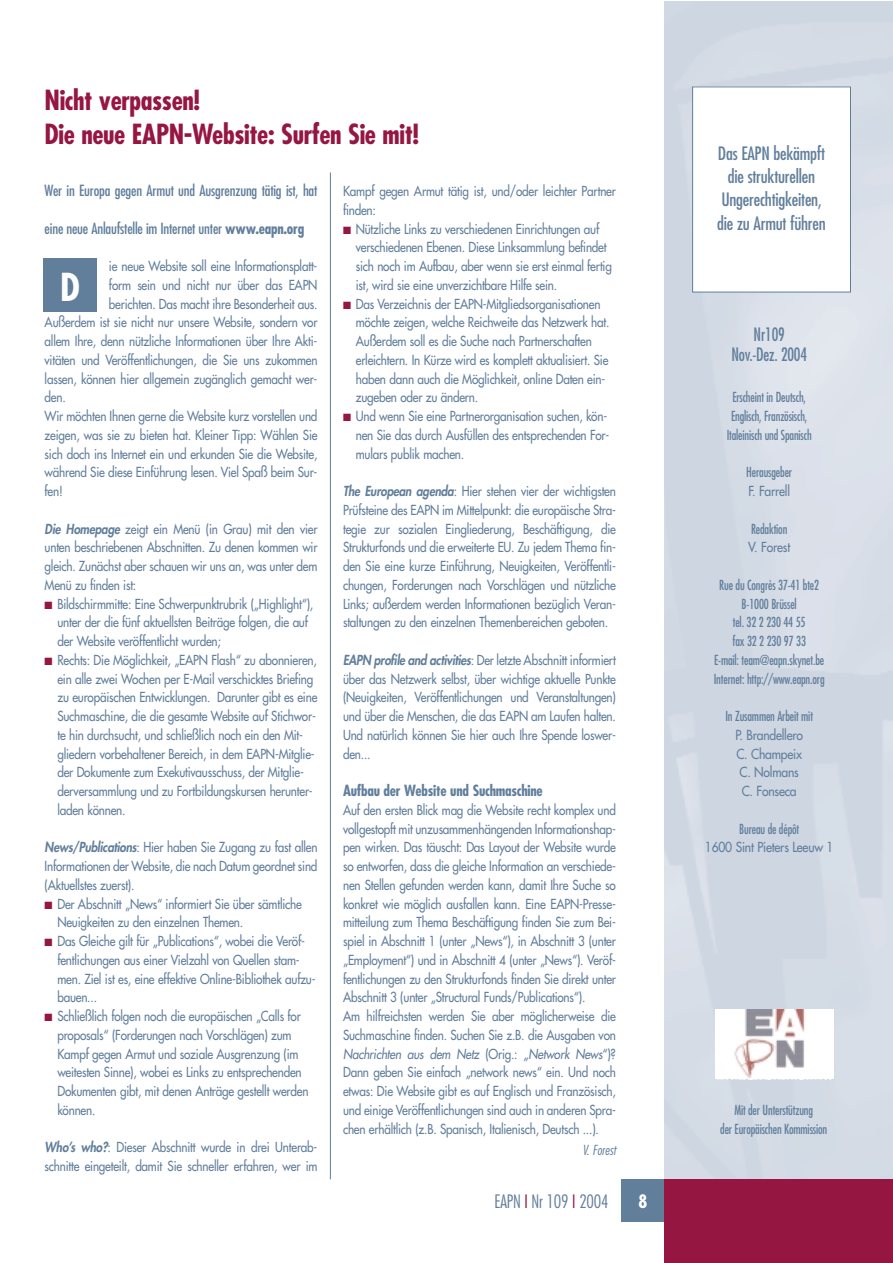
<style>
.page{position:relative;width:893px;height:1263px;background:#fff}
.page>*{position:absolute;margin:0;border:0;box-sizing:border-box;transform-origin:0 0}
.t1{font:700 condensed 37.5px "Futura";color:#fff}
.t2{font:700 condensed 27px/34.2px "Futura";letter-spacing:-.015em;color:#961642}
.t3{font:condensed 18px/23.2px "Futura";letter-spacing:-.01em;color:#617e9b;text-align:center}
.t4{font:condensed 18px/19.5px "Futura";letter-spacing:-.01em;color:#617e9b;text-align:center;scale:.9 1}
.t5{font:300 condensed 18px "Futura";letter-spacing:-.015em;color:#617e9b}
.t6{font:700 condensed 18px "Futura";color:#fff}
.t7{font:condensed 15px "Futura";letter-spacing:-.01em;color:#617e9b}
.t8{font:700 condensed 15px "Futura";letter-spacing:-.015em;color:#617e9b}
.t9{font:13.5px/18.8px "Futura";letter-spacing:-.015em;color:#617e9b;scale:.87 1}
.t10{font:condensed 13.5px/18.8px "Futura";letter-spacing:-.01em;color:#617e9b;text-align:center;scale:.9 1}
.t11{font:13.5px/18.8px "Futura";letter-spacing:-.015em;color:#617e9b;text-align:center;scale:.9 1}
.t12{font:italic 300 condensed 13.5px "Futura";color:#617e9b}
.s1{font-weight:700}
.s2{font-weight:800;font-style:italic}
.s3{color:#961642}
.s4{font-style:italic}
</style>
<div class="page">
<img style="left:892px;top:342px;width:1px;height:921px">
<div style="left:621px;top:1179px;width:43px;height:43px;background:#617e9b"></div>
<img style="left:664px;top:2px;width:228px;height:1177px">
<div style="left:664px;top:1179px;width:228px;height:84px;background:#961642"></div>
<div style="left:692px;top:87px;width:158px;height:205px;background:#fff"></div>
<hr style="left:330px;top:173px;width:1px;height:1006px;background:#617e9b">
<img style="left:715px;top:1010px;width:118px;height:70px">
<div style="left:43px;top:258px;width:54px;height:54px;background:#617e9b"></div>
<h2 class="t2" style="left:45px;top:85px;width:376px">Nicht verpassen!<br>Die neue EAPN-Website: Surfen Sie mit!</h2>
<p class="t7" style="left:45px;top:184px;width:274px">Wer in Europa gegen Armut und Ausgrenzung tätig ist, hat</p>
<p class="t7" style="left:45px;top:221px;width:261px">eine neue Anlaufstelle im Internet unter <span class="s1">www.eapn.org</span></p>
<p class="t9" style="left:109px;top:258px;width:241px">ie neue Website soll eine Informationsplatt-</p>
<p class="t9" style="left:109px;top:276px;width:241px">form sein und nicht nur über das EAPN</p>
<p class="t9" style="left:109px;top:295px;width:241px">berichten. Das macht ihre Besonderheit aus.</p>
<p class="t9" style="left:45px;top:314px;width:315px">Außerdem ist sie nicht nur unsere Website, sondern vor</p>
<p class="t9" style="left:45px;top:333px;width:315px">allem Ihre, denn nützliche Informationen über Ihre Akti-</p>
<p class="t9" style="left:45px;top:351px;width:315px">vitäten und Veröffentlichungen, die Sie uns zukommen</p>
<p class="t9" style="left:45px;top:370px;width:315px">lassen, können hier allgemein zugänglich gemacht wer-</p>
<p class="t9" style="left:45px;top:389px;width:26px">den.</p>
<p class="t9" style="left:45px;top:408px;width:315px">Wir möchten Ihnen gerne die Website kurz vorstellen und</p>
<p class="t9" style="left:45px;top:426px;width:315px">zeigen, was sie zu bieten hat. Kleiner Tipp: Wählen Sie</p>
<p class="t9" style="left:45px;top:445px;width:315px">sich doch ins Internet ein und erkunden Sie die Website,</p>
<p class="t9" style="left:45px;top:464px;width:315px">während Sie diese Einführung lesen. Viel Spaß beim Sur-</p>
<p class="t9" style="left:45px;top:483px;width:22px">fen!</p>
<p class="t9" style="left:45px;top:520px;width:315px;text-align:justify"><span class="s2">Die Homepage</span> zeigt ein Menü (in Grau) mit den vier unten beschriebenen Abschnitten. Zu denen kommen wir gleich. Zunächst aber schauen wir uns an, was unter dem Menü zu finden ist:</p>
<p class="t9" style="left:57px;top:595px;width:295px;text-indent:-13px"><span class="s3">■</span> Bildschirmmitte: Eine Schwerpunktrubrik („Highlight“), unter der die fünf aktuellsten Beiträge folgen, die auf der Website veröffentlicht wurden;</p>
<p class="t9" style="left:57px;top:651px;width:300px;text-indent:-13px"><span class="s3">■</span> Rechts: Die Möglichkeit, „EAPN Flash“ zu abonnieren, ein alle zwei Wochen per E-Mail verschicktes Briefing zu europäischen Entwicklungen. Darunter gibt es eine Suchmaschine, die die gesamte Website auf Stichwor&shy;te hin durchsucht, und schließlich noch ein den Mit&shy;gliedern vorbehaltener Bereich, in dem EAPN-Mitglie&shy;der Dokumente zum Exekutivausschuss, der Mitglie&shy;derversammlung und zu Fortbildungskursen herunter&shy;laden können.</p>
<p class="t9" style="left:45px;top:839px;width:315px;text-align:justify"><span class="s2">News/Publications</span>: Hier haben Sie Zugang zu fast allen Informationen der Website, die nach Datum geordnet sind (Aktuellstes zuerst).</p>
<p class="t9" style="left:57px;top:895px;width:282px;text-indent:-13px"><span class="s3">■</span> Der Abschnitt „News“ informiert Sie über sämtliche<br>Neuigkeiten zu den einzelnen Themen.</p>
<p class="t9" style="left:57px;top:933px;width:298px;text-indent:-13px"><span class="s3">■</span> Das Gleiche gilt für „Publications“, wobei die Veröf&shy;fentlichungen aus einer Vielzahl von Quellen stam&shy;men. Ziel ist es, eine effektive Online-Bibliothek aufzu&shy;bauen...</p>
<p class="t9" style="left:57px;top:1008px;width:290px;text-indent:-13px"><span class="s3">■</span> Schließlich folgen noch die europäischen „Calls for proposals“ (Forderungen nach Vorschlägen) zum Kampf gegen Armut und soziale Ausgrenzung (im weitesten Sinne), wobei es Links zu entsprechenden Dokumenten gibt, mit denen Anträge gestellt werden können.</p>
<p class="t9" style="left:45px;top:1139px;width:315px"><span class="s2">Who’s who?</span>: Dieser Abschnitt wurde in drei Unterab&shy;schnitte eingeteilt, damit Sie schneller erfahren, wer im</p>
<h1 class="t1" style="left:60px;top:271px;width:21px">D</h1>
<p class="t9" style="left:343px;top:183px;width:315px">Kampf gegen Armut tätig ist, und/oder leichter Partner finden:</p>
<p class="t9" style="left:356px;top:220px;width:296px;text-indent:-13px"><span class="s3">■</span> Nützliche Links zu verschiedenen Einrichtungen auf verschiedenen Ebenen. Diese Linksammlung befindet sich noch im Aufbau, aber wenn sie erst einmal fertig ist, wird sie eine unverzichtbare Hilfe sein.</p>
<p class="t9" style="left:356px;top:295px;width:293px;text-indent:-13px"><span class="s3">■</span> Das Verzeichnis der EAPN-Mitgliedsorganisationen möchte zeigen, welche Reichweite das Netzwerk hat.<br>Außerdem soll es die Suche nach Partnerschaften erleichtern. In Kürze wird es komplett aktualisiert. Sie haben dann auch die Möglichkeit, online Daten ein&shy;zugeben oder zu ändern.</p>
<p class="t9" style="left:356px;top:408px;width:293px;text-indent:-13px"><span class="s3">■</span> Und wenn Sie eine Partnerorganisation suchen, kön&shy;nen Sie das durch Ausfüllen des entsprechenden For&shy;mulars publik machen.</p>
<p class="t9" style="left:343px;top:483px;width:315px;text-align:justify"><span class="s2">The European agenda</span>: Hier stehen vier der wichtigsten Prüfsteine des EAPN im Mittelpunkt: die europäische Stra&shy;tegie zur sozialen Eingliederung, Beschäftigung, die Strukturfonds und die erweiterte EU. Zu jedem Thema fin&shy;den Sie eine kurze Einführung, Neuigkeiten, Veröffentli&shy;chungen, Forderungen nach Vorschlägen und nützliche Links; außerdem werden Informationen bezüglich Veran&shy;staltungen zu den einzelnen Themenbereichen geboten.</p>
<p class="t9" style="left:343px;top:651px;width:315px;text-align:justify"><span class="s2">EAPN profile and activities</span>: Der letzte Abschnitt informiert über das Netzwerk selbst, über wichtige aktuelle Punkte (Neuigkeiten, Veröffentlichungen und Veranstaltungen) und über die Menschen, die das EAPN am Laufen halten.<br>Und natürlich können Sie hier auch Ihre Spende loswer&shy;den...</p>
<p class="t8" style="left:343px;top:784px;width:201px">Aufbau der Website und Suchmaschine</p>
<p class="t9" style="left:343px;top:801px;width:315px">Auf den ersten Blick mag die Website recht komplex und vollgestopft mit unzusammenhängenden Informationshap&shy;pen wirken. Das täuscht: Das Layout der Website wurde so entworfen, dass die gleiche Information an verschiede&shy;nen Stellen gefunden werden kann, damit Ihre Suche so konkret wie möglich ausfallen kann. Eine EAPN-Presse&shy;mitteilung zum Thema Beschäftigung finden Sie zum Bei&shy;spiel in Abschnitt 1 (unter „News“), in Abschnitt 3 (unter „Employment“) und in Abschnitt 4 (unter „News“). Veröf&shy;fentlichungen zu den Strukturfonds finden Sie direkt unter Abschnitt 3 (unter „Structural Funds/Publications“).<br>Am hilfreichsten werden Sie aber möglicherweise die Suchmaschine finden. Suchen Sie z.B. die Ausgaben von <span class="s4">Nachrichten aus dem Netz</span> (Orig.: „<span class="s4">Network News</span>“)?<br>Dann geben Sie einfach „network news“ ein. Und noch etwas: Die Website gibt es auf Englisch und Französisch, und einige Veröffentlichungen sind auch in anderen Spra&shy;chen erhältlich (z.B. Spanisch, Italienisch, Deutsch ...).</p>
<p class="t12" style="left:582px;top:1145px;width:35px">V. Forest</p>
<h3 class="t5" style="left:494px;top:1194px;width:115px">EAPN <span class="s3">I</span> Nr 109 <span class="s3">I</span> 2004</h3>
<h3 class="t6" style="left:638px;top:1193px;width:10px">8</h3>
<h3 class="t3" style="left:717px;top:143px;width:110px">Das EAPN bekämpft die strukturellen<br>Ungerechtigkeiten, die zu Armut führen</h3>
<h3 class="t4" style="left:731px;top:326px;width:86px">Nr109<br>Nov.-Dez. 2004</h3>
<p class="t10" style="left:726px;top:389px;width:96px">Erscheint in Deutsch,<br>Englisch, Französisch,<br>Italeinisch und Spanisch</p>
<p class="t10" style="left:746px;top:464px;width:52px">Herausgeber</p>
<p class="t11" style="left:748px;top:483px;width:48px">F. Farrell</p>
<p class="t10" style="left:751px;top:520px;width:42px">Redaktion</p>
<p class="t11" style="left:748px;top:539px;width:48px">V. Forest</p>
<p class="t10" style="left:713px;top:577px;width:125px">Rue du Congrès 37-41 bte2<br>B-1000 Brüssel<br>tel. 32 2 230 44 55<br>fax 32 2 230 97 33<br>E-mail: team@eapn.skynet.be<br>Internet: http://www.eapn.org</p>
<p class="t10" style="left:725px;top:708px;width:99px">In Zusammen Arbeit mit</p>
<p class="t11" style="left:735px;top:726px;width:77px">P. Brandellero<br>C. Champeix<br>C. Nolmans<br>C. Fonseca</p>
<p class="t10" style="left:739px;top:820px;width:68px">Bureau de dépôt</p>
<p class="t11" style="left:704px;top:839px;width:144px">1600 Sint Pieters Leeuw 1</p>
<p class="t10" style="left:720px;top:1102px;width:120px">Mit der Unterstützung<br>der Europäischen Kommission</p>
</div>
